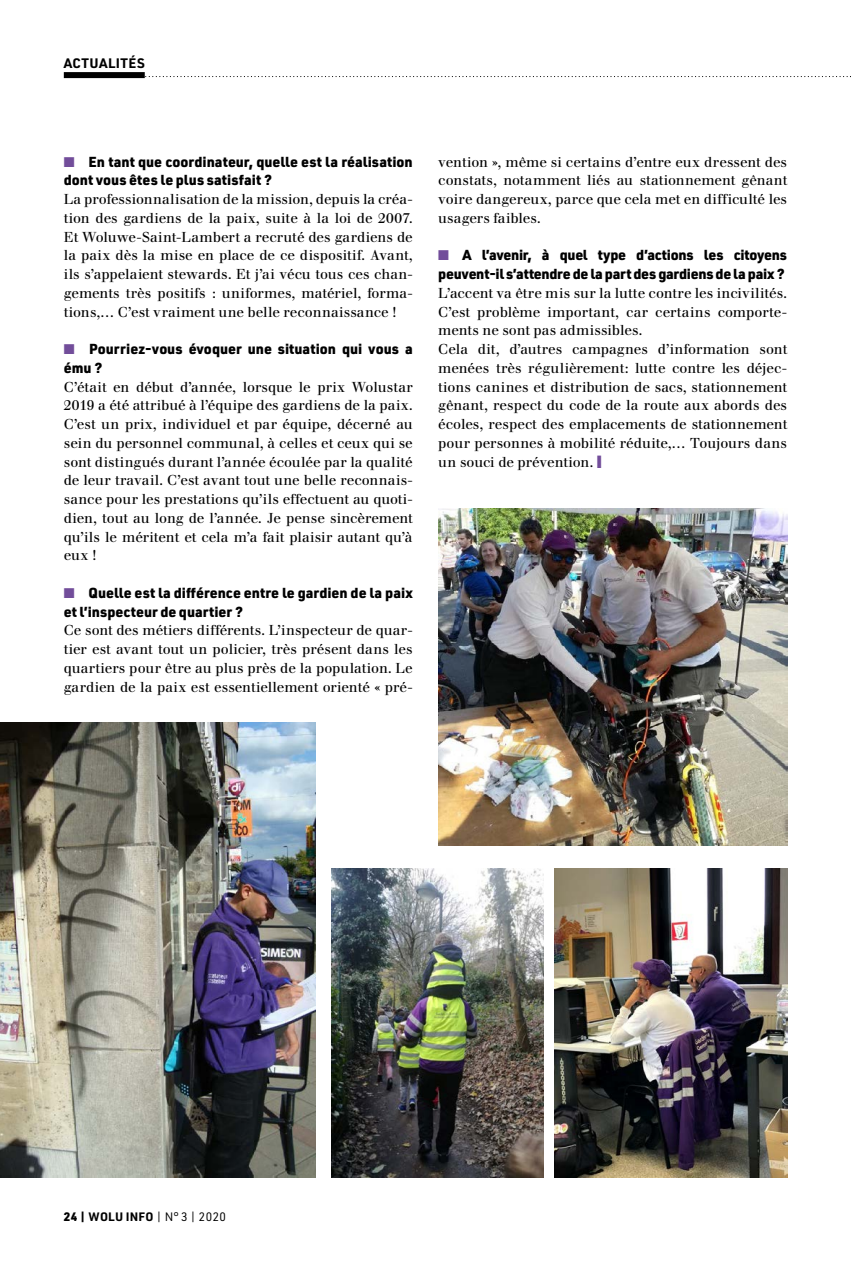
<style>
.page{position:relative;width:851px;height:1263px;background:#fff}
.page>*{position:absolute;margin:0;border:0;box-sizing:border-box;transform-origin:0 0}
.t1{font:14.25px/18.8px "Walbaum";letter-spacing:.005em;color:#000;text-align:justify}
.t2{font:900 14.25px/18.8px "URWDIN";color:#000}
.t3{font:900 14.25px/18.8px "URWDIN";letter-spacing:-.02em;color:#000}
.t4{font:700 13.5px "URWDIN";letter-spacing:.03em;color:#000}
.t5{font:12px "URWDIN";color:#000}
.s1{color:#724d9a}
.s2{font-weight:900}
.s3{font-weight:700}
</style>
<div class="page">
<svg style="left:145px;top:76px;width:706px;height:1px"></svg>
<div style="left:64px;top:72px;width:81px;height:6px;background:#000"></div>
<img style="left:0;top:722px;width:316px;height:456px">
<img style="left:438px;top:509px;width:349px;height:336px">
<img style="left:331px;top:868px;width:212px;height:310px">
<img style="left:555px;top:868px;width:232px;height:310px">
<p class="t4" style="left:64px;top:54px;width:82px">ACTUALITÉS</p>
<p class="t2" style="left:64px;top:151px;width:350px"><span class="s1">■</span> En tant que coordinateur, quelle est la réalisation dont vous êtes le plus satisfait ?</p>
<p class="t1" style="left:64px;top:190px;width:350px">La professionnalisation de la mission, depuis la créa&shy;tion des gardiens de la paix, suite à la loi de 2007.<br>Et Woluwe-Saint-Lambert a recruté des gardiens de la paix dès la mise en place de ce dispositif. Avant, ils s’appelaient stewards. Et j’ai vécu tous ces chan&shy;gements très positifs : uniformes, matériel, forma&shy;tions,… C’est vraiment une belle reconnaissance !</p>
<p class="t2" style="left:64px;top:339px;width:350px"><span class="s1">■</span> Pourriez-vous évoquer une situation qui vous a ému ?</p>
<p class="t1" style="left:64px;top:377px;width:350px">C’était en début d’année, lorsque le prix Wolustar 2019 a été attribué à l’équipe des gardiens de la paix.<br>C’est un prix, individuel et par équipe, décerné au sein du personnel communal, à celles et ceux qui se sont distingués durant l’année écoulée par la qualité de leur travail. C’est avant tout une belle reconnais&shy;sance pour les prestations qu’ils effectuent au quoti&shy;dien, tout au long de l’année. Je pense sincèrement qu’ils le méritent et cela m’a fait plaisir autant qu’à eux !</p>
<p class="t2" style="left:64px;top:583px;width:350px"><span class="s1">■</span> Quelle est la différence entre le gardien de la paix et l’inspecteur de quartier ?</p>
<p class="t1" style="left:64px;top:621px;width:350px">Ce sont des métiers différents. L’inspecteur de quar&shy;tier est avant tout un policier, très présent dans les quartiers pour être au plus près de la population. Le gardien de la paix est essentiellement orienté « pré-</p>
<p class="t1" style="left:438px;top:152px;width:350px">vention », même si certains d’entre eux dressent des constats, notamment liés au stationnement gênant voire dangereux, parce que cela met en difficulté les usagers faibles.</p>
<p class="t3" style="left:438px;top:245px;width:350px"><span class="s1">■</span> A l’avenir, à quel type d’actions les citoyens peuvent-il s’attendre de la part des gardiens de la paix ?</p>
<p class="t1" style="left:438px;top:284px;width:350px;text-align:left">L’accent va être mis sur la lutte contre les incivilités.<br>C’est problème important, car certains comporte&shy;ments ne sont pas admissibles.<br>Cela dit, d’autres campagnes d’information sont menées très régulièrement: lutte contre les déjec&shy;tions canines et distribution de sacs, stationnement gênant, respect du code de la route aux abords des écoles, respect des emplacements de stationnement pour personnes à mobilité réduite,… Toujours dans un souci de prévention. <span class="s1">❙</span></p>
<p class="t5" style="left:64px;top:1208px;width:164px"><span class="s2">24 |</span> <span class="s3">WOLU INFO</span> | N° 3 | 2020</p>
</div>
